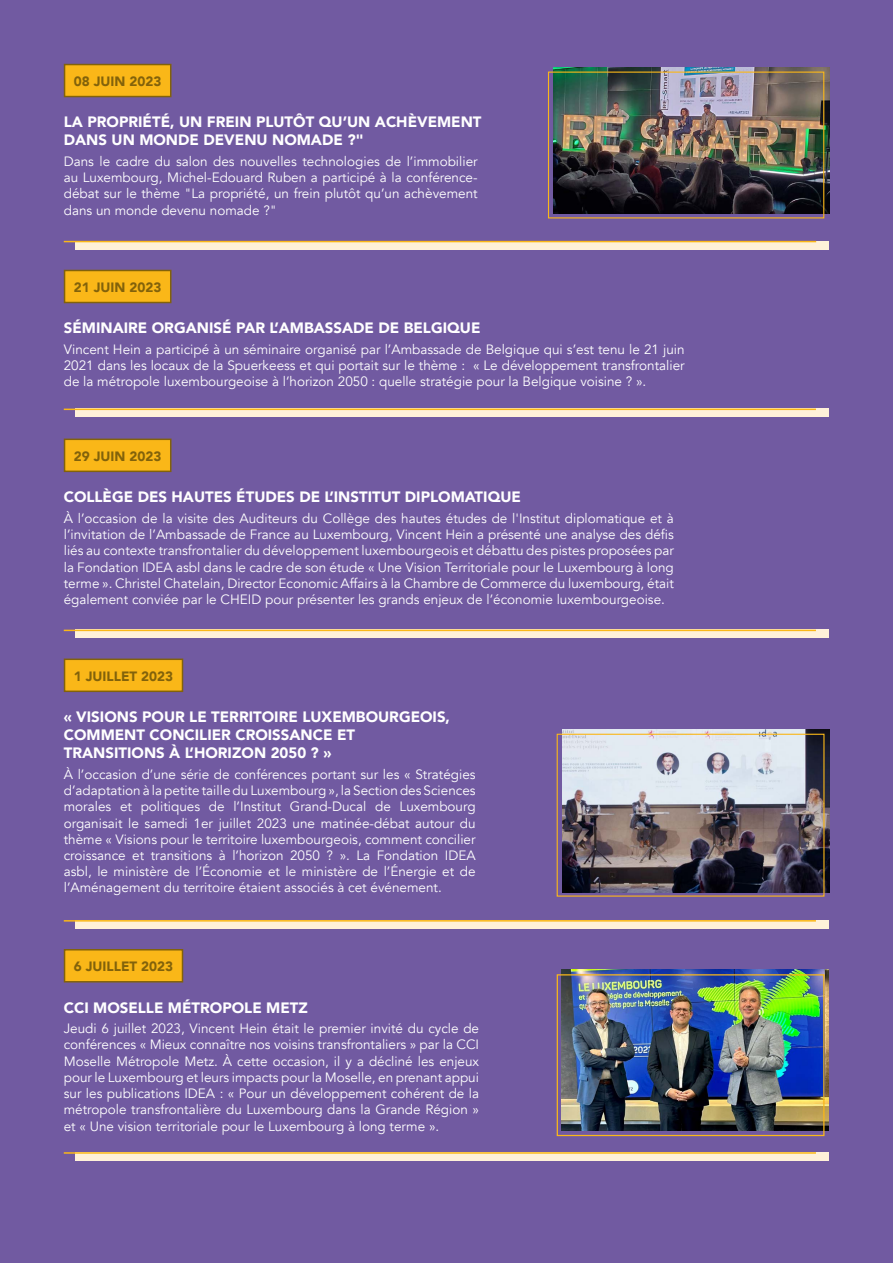
<style>
.page{position:relative;width:893px;height:1263px;background:#715aa1}
.page>*{position:absolute;margin:0;border:0;box-sizing:border-box;transform-origin:0 0}
.t1{font:900 15px/18px "Avenir";color:#fff}
.t2{font:13.5px/16.2px "Avenir";color:#fff;text-align:justify}
.t3{font:900 13.5px "Avenir";color:#82620b}
</style>
<div class="page">
<svg style="left:76px;top:409px;width:753px;height:8px;background:#fef0d6"></svg>
<hr style="left:64px;top:409px;width:752px;height:1px;background:#fab718">
<svg style="left:76px;top:630px;width:753px;height:8px;background:#feefd4"></svg>
<hr style="left:64px;top:630px;width:752px;height:1px;background:#fab718">
<svg style="left:76px;top:920px;width:753px;height:8px;background:#feecc8"></svg>
<hr style="left:64px;top:920px;width:752px;height:1px;background:#fab718">
<div style="left:76px;top:1152px;width:753px;height:8px;background:#fff1d9"></div>
<hr style="left:64px;top:1152px;width:752px;height:2px;background:#fab718">
<div style="left:65px;top:270px;width:106px;height:32px;background:#fab718"></div>
<div style="left:64px;top:270px;width:107px;height:33px;border:2px solid #82620b"></div>
<div style="left:65px;top:439px;width:106px;height:32px;background:#fab718"></div>
<div style="left:64px;top:439px;width:107px;height:33px;border:2px solid #82620b"></div>
<div style="left:65px;top:659px;width:117px;height:32px;background:#fab718"></div>
<div style="left:64px;top:658px;width:119px;height:34px;border:2px solid #82620b"></div>
<div style="left:65px;top:950px;width:117px;height:32px;background:#fab718"></div>
<div style="left:64px;top:949px;width:119px;height:33px;border:2px solid #82620b"></div>
<img style="left:554px;top:67px;width:275px;height:147px">
<img style="left:563px;top:730px;width:266px;height:162px">
<img style="left:562px;top:969px;width:267px;height:162px">
<div style="left:548px;top:72px;width:276px;height:146px;border:1px solid #fab718"></div>
<div style="left:557px;top:734px;width:267px;height:163px;border:1px solid #fab718"></div>
<div style="left:557px;top:974px;width:267px;height:162px;border:1px solid #fab718"></div>
<svg style="left:76px;top:241px;width:753px;height:8px;background:#feeed0"></svg>
<hr style="left:64px;top:241px;width:752px;height:1px;background:#fab718">
<div style="left:65px;top:65px;width:106px;height:32px;background:#fab718"></div>
<div style="left:64px;top:64px;width:107px;height:33px;border:2px solid #82620b"></div>
<p class="t3" style="left:74px;top:70px;width:89px">08 JUIN 2023</p>
<p class="t1" style="left:64px;top:113px;width:419px">LA PROPRIÉTÉ, UN FREIN PLUTÔT QU’UN ACHÈVEMENT<br>DANS UN MONDE DEVENU NOMADE ?"</p>
<p class="t2" style="left:64px;top:154px;width:415px">Dans le cadre du salon des nouvelles technologies de l’immobilier au Luxembourg, Michel-Edouard Ruben a participé à la conférence&shy;débat sur le thème "La propriété, un frein plutôt qu’un achèvement dans un monde devenu nomade ?"</p>
<p class="t3" style="left:74px;top:275px;width:89px">21 JUIN 2023</p>
<p class="t1" style="left:64px;top:319px;width:418px">SÉMINAIRE ORGANISÉ PAR L’AMBASSADE DE BELGIQUE</p>
<p class="t2" style="left:64px;top:341px;width:622px">Vincent Hein a participé à un séminaire organisé par l’Ambassade de Belgique qui s’est tenu le 21 juin 2021 dans les locaux de la Spuerkeess et qui portait sur le thème : « Le développement transfrontalier de la métropole luxembourgeoise à l’horizon 2050 : quelle stratégie pour la Belgique voisine ? ».</p>
<p class="t3" style="left:74px;top:444px;width:89px">29 JUIN 2023</p>
<p class="t1" style="left:64px;top:487px;width:459px">COLLÈGE DES HAUTES ÉTUDES DE L’INSTITUT DIPLOMATIQUE</p>
<p class="t2" style="left:64px;top:510px;width:612px">À l’occasion de la visite des Auditeurs du Collège des hautes études de l'Institut diplomatique et à l’invitation de l’Ambassade de France au Luxembourg, Vincent Hein a présenté une analyse des défis liés au contexte transfrontalier du développement luxembourgeois et débattu des pistes proposées par la Fondation IDEA asbl dans le cadre de son étude « Une Vision Territoriale pour le Luxembourg à long terme ». Christel Chatelain, Director Economic Affairs à la Chambre de Commerce du luxembourg, était également conviée par le CHEID pour présenter les grands enjeux de l’économie luxembourgeoise.</p>
<p class="t3" style="left:74px;top:664px;width:101px">1 JUILLET 2023</p>
<p class="t1" style="left:64px;top:707px;width:388px">« VISIONS POUR LE TERRITOIRE LUXEMBOURGEOIS,<br>COMMENT CONCILIER CROISSANCE ET<br>TRANSITIONS À L’HORIZON 2050 ? »</p>
<p class="t2" style="left:64px;top:766px;width:413px">À l’occasion d’une série de conférences portant sur les « Stratégies d’adaptation à la petite taille du Luxembourg », la Section des Sciences morales et politiques de l’Institut Grand-Ducal de Luxembourg organisait le samedi 1er juillet 2023 une matinée-débat autour du thème « Visions pour le territoire luxembourgeois, comment concilier croissance et transitions à l’horizon 2050 ? ». La Fondation IDEA asbl, le ministère de l’Économie et le ministère de l’Énergie et de l’Aménagement du territoire étaient associés à cet événement.</p>
<p class="t3" style="left:74px;top:955px;width:101px">6 JUILLET 2023</p>
<p class="t1" style="left:64px;top:998px;width:246px">CCI MOSELLE MÉTROPOLE METZ</p>
<p class="t2" style="left:64px;top:1021px;width:417px">Jeudi 6 juillet 2023, Vincent Hein était le premier invité du cycle de conférences « Mieux connaître nos voisins transfrontaliers » par la CCI Moselle Métropole Metz. À cette occasion, il y a décliné les enjeux pour le Luxembourg et leurs impacts pour la Moselle, en prenant appui sur les publications IDEA : « Pour un développement cohérent de la métropole transfrontalière du Luxembourg dans la Grande Région » et « Une vision territoriale pour le Luxembourg à long terme ».</p>
</div>
